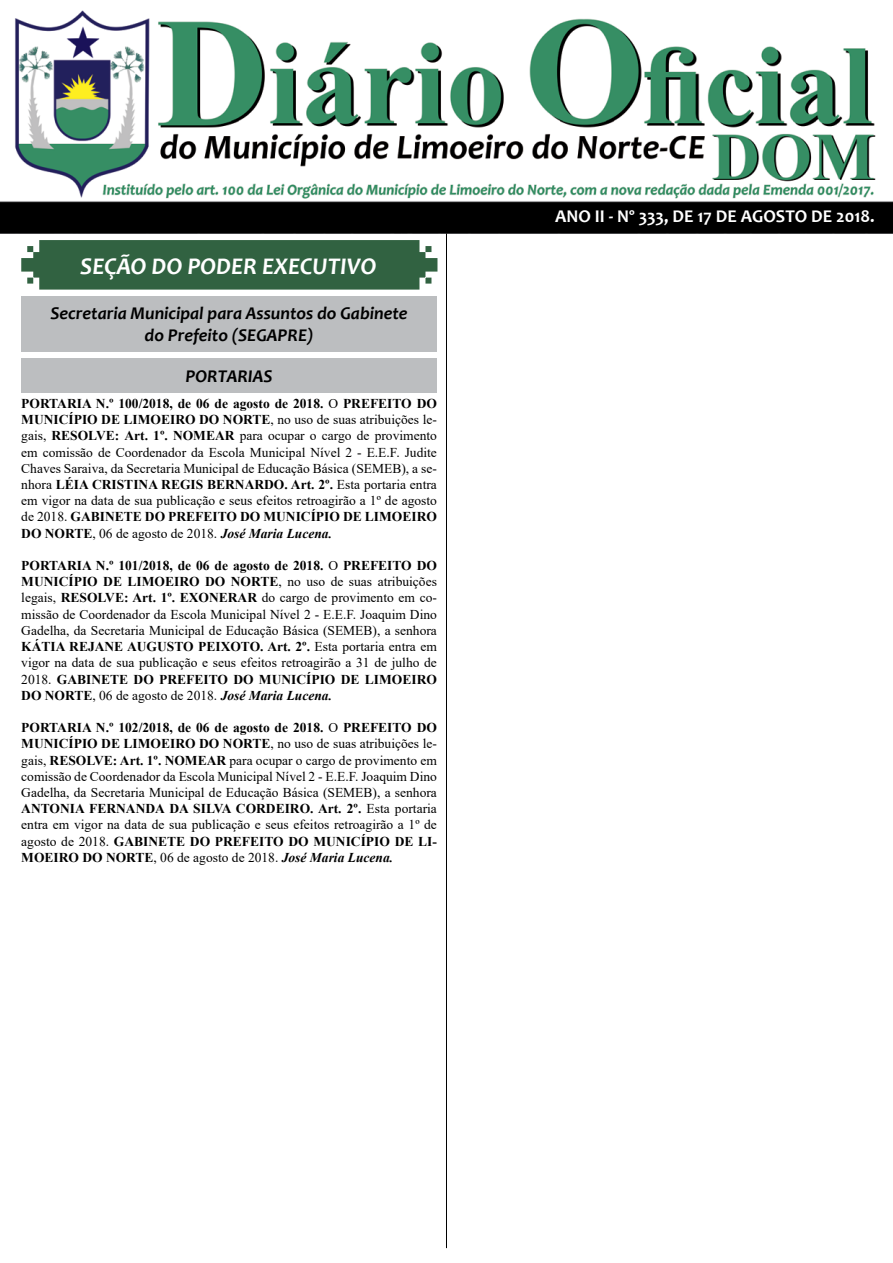
<style>
.page{position:relative;width:893px;height:1263px;background:#fff}
.page>*{position:absolute;margin:0;border:0;box-sizing:border-box;transform-origin:0 0}
.t1{font:italic 700 24px "Candara";color:#fff}
.t2{font:italic 700 18px/21.6px "Candara";color:#000;text-align:center}
.t3{font:700 18px "Candara";color:#fff}
.t4{font:13.5px/16.2px "Times New Roman";color:#000;text-align:justify}
.s1{font-weight:700}
.s2{font-weight:700;font-style:italic}
</style>
<div class="page">
<img style="left:0;top:10px;width:893px;height:224px">
<svg style="left:21px;top:240px;width:416px;height:50px;background:#3c6a4b"></svg>
<hr style="left:446px;top:233px;width:1px;height:1015px;background:#000">
<div style="left:21px;top:296px;width:416px;height:55px;background:#bcbec0"></div>
<div style="left:21px;top:358px;width:416px;height:34px;background:#bcbec0"></div>
<h1 class="t1" style="left:80px;top:251px;width:298px">SEÇÃO DO PODER EXECUTIVO</h1>
<h2 class="t2" style="left:50px;top:302px;width:359px">Secretaria Municipal para Assuntos do Gabinete do Prefeito (SEGAPRE)</h2>
<h2 class="t2" style="left:186px;top:365px;width:89px">PORTARIAS</h2>
<p class="t4" style="left:21px;top:395px;width:417px"><span class="s1">PORTARIA N.º 100/2018, de 06 de agosto de 2018.</span> O <span class="s1">PREFEITO DO MUNICÍPIO DE LIMOEIRO DO NORTE</span>, no uso de suas atribuições le&shy;gais, <span class="s1">RESOLVE: Art. 1º. NOMEAR</span> para ocupar o cargo de provimento em comissão de Coordenador da Escola Municipal Nível 2 - E.E.F. Judite Chaves Saraiva, da Secretaria Municipal de Educação Básica (SEMEB), a se&shy;nhora <span class="s1">LÉIA CRISTINA REGIS BERNARDO. Art. 2º.</span> Esta portaria entra em vigor na data de sua publicação e seus efeitos retroagirão a 1º de agosto de 2018. <span class="s1">GABINETE DO PREFEITO DO MUNICÍPIO DE LIMOEIRO DO NORTE</span>, 06 de agosto de 2018. <span class="s2">José Maria Lucena.</span></p>
<p class="t4" style="left:21px;top:557px;width:417px"><span class="s1">PORTARIA N.º 101/2018, de 06 de agosto de 2018.</span> O <span class="s1">PREFEITO DO MUNICÍPIO DE LIMOEIRO DO NORTE</span>, no uso de suas atribuições legais, <span class="s1">RESOLVE: Art. 1º. EXONERAR</span> do cargo de provimento em co&shy;missão de Coordenador da Escola Municipal Nível 2 - E.E.F. Joaquim Dino Gadelha, da Secretaria Municipal de Educação Básica (SEMEB), a senhora <span class="s1">KÁTIA REJANE AUGUSTO PEIXOTO. Art. 2º.</span> Esta portaria entra em vigor na data de sua publicação e seus efeitos retroagirão a 31 de julho de 2018. <span class="s1">GABINETE DO PREFEITO DO MUNICÍPIO DE LIMOEIRO DO NORTE</span>, 06 de agosto de 2018. <span class="s2">José Maria Lucena.</span></p>
<p class="t4" style="left:21px;top:719px;width:417px"><span class="s1">PORTARIA N.º 102/2018, de 06 de agosto de 2018.</span> O <span class="s1">PREFEITO DO MUNICÍPIO DE LIMOEIRO DO NORTE</span>, no uso de suas atribuições le&shy;gais, <span class="s1">RESOLVE: Art. 1º. NOMEAR</span> para ocupar o cargo de provimento em comissão de Coordenador da Escola Municipal Nível 2 - E.E.F. Joaquim Dino Gadelha, da Secretaria Municipal de Educação Básica (SEMEB), a senhora <span class="s1">ANTONIA FERNANDA DA SILVA CORDEIRO. Art. 2º.</span> Esta portaria entra em vigor na data de sua publicação e seus efeitos retroagirão a 1º de agosto de 2018. <span class="s1">GABINETE DO PREFEITO DO MUNICÍPIO DE LI-MOEIRO DO NORTE</span>, 06 de agosto de 2018. <span class="s2">José Maria Lucena.</span></p>
<h2 class="t3" style="left:555px;top:205px;width:321px">ANO II - Nº 333, DE 17 DE AGOSTO DE 2018.</h2>
</div>
